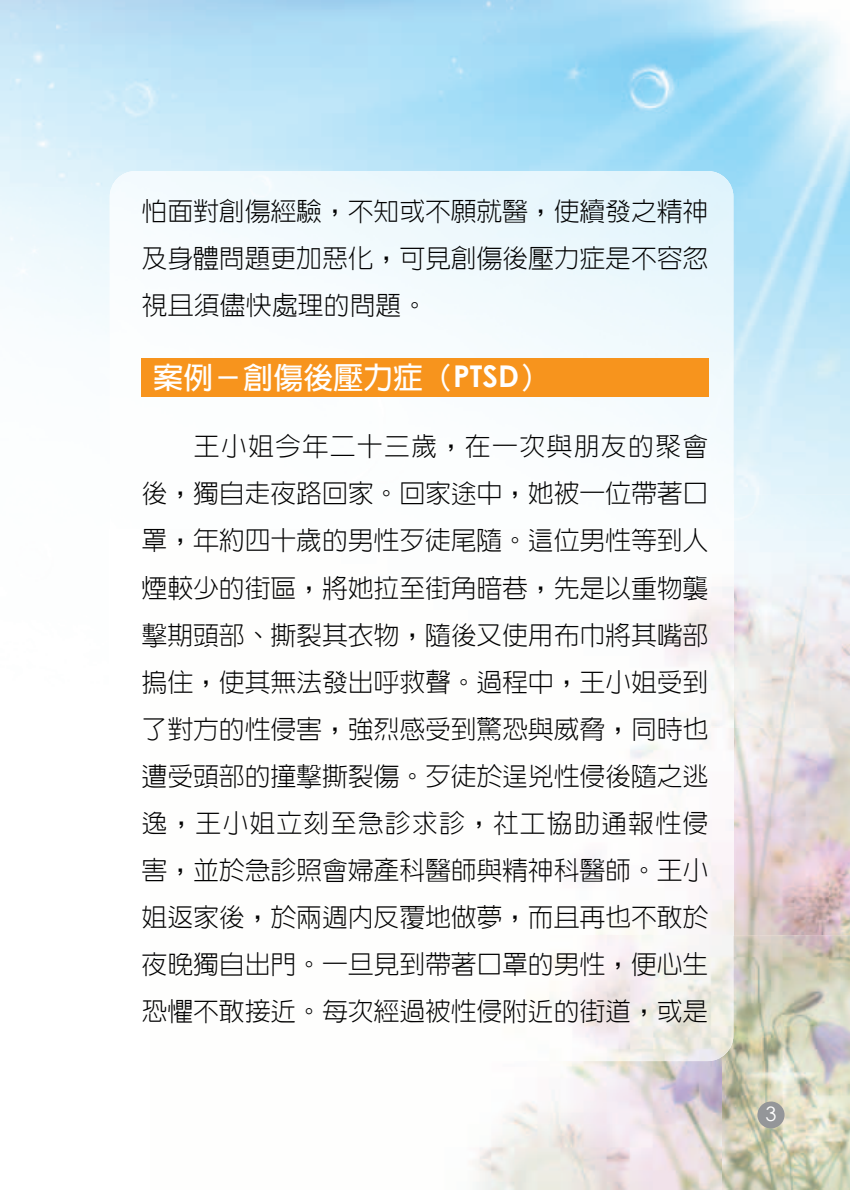
<style>
.page{position:relative;width:850px;height:1190px;background:#fff}
.page>*{position:absolute;margin:0;border:0;box-sizing:border-box;transform-origin:0 0}
.t1{font:700 30px "New Gothic";color:#fff}
.t2{font:300 26px/47px "New Gothic";letter-spacing:-.01em;color:#010101;text-align:justify}
.t3{font:20px "Century Gothic";color:#fff}
.s1{font-family:"Century Gothic"}
</style>
<div class="page">
<img style="left:733px;top:188px;width:117px;height:307px">
<img style="left:733px;top:728px;width:117px;height:207px">
<img style="left:733px;top:495px;width:117px;height:233px">
<img style="left:722px;top:935px;width:128px;height:255px">
<img style="left:472px;top:1061px;width:250px;height:129px">
<img style="left:110px;top:171px;width:623px;height:288px">
<div style="left:757px;top:1102px;width:28px;height:26px;background:#949699;border-radius:50%"></div>
<div style="left:142px;top:358px;width:567px;height:39px;background:#f7941d"></div>
<p class="t2" style="left:142px;top:187px;width:568px">怕面對創傷經驗，不知或不願就醫，使續發之精神及身體問題更加惡化，可見創傷後壓力症是不容忽視且須儘快處理的問題。</p>
<p class="t1" style="left:153px;top:363px;width:397px">案例－創傷後壓力症（<span class="s1">PTSD</span>）</p>
<p class="t2" style="left:142px;top:423px;width:568px;text-indent:52px">王小姐今年二十三歲，在一次與朋友的聚會後，獨自走夜路回家。回家途中，她被一位帶著口罩，年約四十歲的男性歹徒尾隨。這位男性等到人煙較少的街區，將她拉至街角暗巷，先是以重物襲擊期頭部、撕裂其衣物，隨後又使用布巾將其嘴部摀住，使其無法發出呼救聲。過程中，王小姐受到了對方的性侵害，強烈感受到驚恐與威脅，同時也遭受頭部的撞擊撕裂傷。歹徒於逞兇性侵後隨之逃逸，王小姐立刻至急診求診，社工協助通報性侵害，並於急診照會婦產科醫師與精神科醫師。王小姐返家後，於兩週內反覆地做夢，而且再也不敢於夜晚獨自出門。一旦見到帶著口罩的男性，便心生恐懼不敢接近。每次經過被性侵附近的街道，或是</p>
<p class="t3" style="left:765px;top:1101px;width:13px">3</p>
</div>
